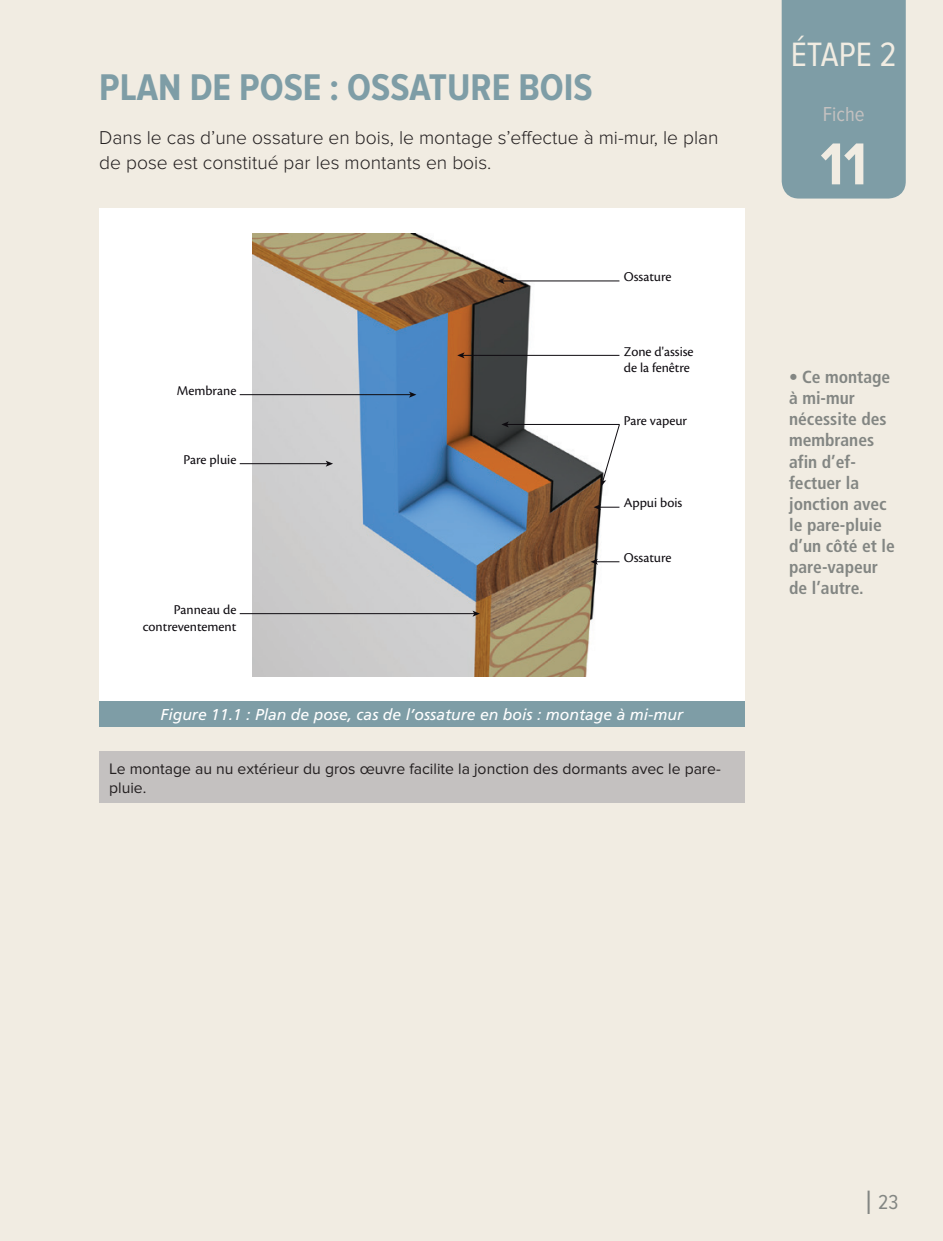
<style>
.page{position:relative;width:943px;height:1241px;background:#fff}
.page>*{position:absolute;margin:0;border:0;box-sizing:border-box;transform-origin:0 0}
.t1{font:700 61.25px "Proxima Nova Cond";color:#f1ece2}
.t2{font:700 38.5px "Proxima Nova Cond";color:#7e9da6}
.t3{font:35px "Proxima Nova Cond";color:#f1ece2}
.t4{font:21px "Proxima Nova Cond";color:#c4c1c0}
.t5{font:21px "Proxima Nova Cond";color:#838683}
.t6{font:300 19.25px/24.5px "Proxima Nova";color:#231f20}
.t7{font:700 condensed 17.5px/21px "Frutiger LT Std";color:#838683}
.t8{font:15.75px/18.9px "Proxima Nova";color:#231f20}
.t9{font:italic 15.75px "Frutiger LT Std";color:#fff}
.t10{font:14px/16.8px "Cronos Pro";color:#0e0b10;text-align:right}
.s1{font-weight:400}
.s2{font-weight:300;font-size:35px}
</style>
<div class="page">
<div style="left:0;top:0;width:943px;height:1240px;background:#f1ece2"></div>
<div style="left:781px;top:0;width:124px;height:198px;background:#7e9da6"></div>
<div style="left:99px;top:208px;width:645px;height:493px;background:#fff"></div>
<div style="left:99px;top:701px;width:645px;height:25px;background:#7e9da6"></div>
<div style="left:99px;top:751px;width:645px;height:51px;background:#c4c1c0"></div>
<img style="left:252px;top:233px;width:368px;height:443px">
<hr style="left:240px;top:463px;width:88px;height:1px;background:#0e0b10">
<svg style="left:326px;top:460px;width:7px;height:6px"></svg>
<hr style="left:240px;top:394px;width:171px;height:1px;background:#0e0b10">
<svg style="left:409px;top:391px;width:7px;height:6px"></svg>
<hr style="left:240px;top:613px;width:234px;height:1px;background:#0e0b10">
<svg style="left:472px;top:610px;width:8px;height:6px"></svg>
<svg style="left:590px;top:558px;width:29px;height:6px"></svg>
<hr style="left:502px;top:280px;width:117px;height:1px;background:#0e0b10">
<svg style="left:497px;top:278px;width:7px;height:6px"></svg>
<hr style="left:462px;top:355px;width:157px;height:1px;background:#0e0b10">
<svg style="left:457px;top:352px;width:7px;height:6px"></svg>
<svg style="left:593px;top:504px;width:26px;height:6px"></svg>
<hr style="left:506px;top:424px;width:113px;height:1px;background:#0e0b10">
<svg style="left:501px;top:421px;width:8px;height:6px"></svg>
<svg style="left:600px;top:423px;width:20px;height:63px"></svg>
<h2 class="t2" style="left:99px;top:66px;width:495px">PLAN DE POSE : OSSATURE BOIS</h2>
<p class="t6" style="left:99px;top:126px;width:621px">Dans le cas d’une ossature en bois, le montage s’effectue à mi-mur, le plan de pose est constitué par les montants en bois.</p>
<p class="t10" style="left:623px;top:268px;width:49px">Ossature</p>
<p class="t10" style="left:177px;top:382px;width:61px">Membrane</p>
<p class="t10" style="left:183px;top:451px;width:54px">Pare pluie</p>
<p class="t10" style="left:143px;top:601px;width:95px">Panneau de contreventement</p>
<p class="t10" style="left:623px;top:343px;width:71px;text-align:left">Zone d'assise de la fenêtre</p>
<p class="t10" style="left:623px;top:412px;width:65px">Pare vapeur</p>
<p class="t10" style="left:623px;top:494px;width:60px">Appui bois</p>
<p class="t10" style="left:623px;top:549px;width:49px">Ossature</p>
<p class="t9" style="left:160px;top:705px;width:524px">Figure 11.1 : Plan de pose, cas de l’ossature en bois : montage à mi-mur</p>
<p class="t8" style="left:109px;top:759px;width:613px">Le montage au nu extérieur du gros œuvre facilite la jonction des dormants avec le pare&shy;pluie.</p>
<h3 class="t3" style="left:790px;top:35px;width:107px">ÉTAPE 2</h3>
<p class="t4" style="left:822px;top:103px;width:43px">Fiche</p>
<h1 class="t1" style="left:820px;top:130px;width:48px">11</h1>
<p class="t7" style="left:789px;top:367px;width:107px"><span class="s1">•</span> Ce montage à mi-mur nécessite des membranes afin d’ef&shy;fectuer la jonction avec le pare-pluie d’un côté et le pare-vapeur de l’autre.</p>
<p class="t5" style="left:865px;top:1190px;width:35px"><span class="s2">I</span> 23</p>
</div>
